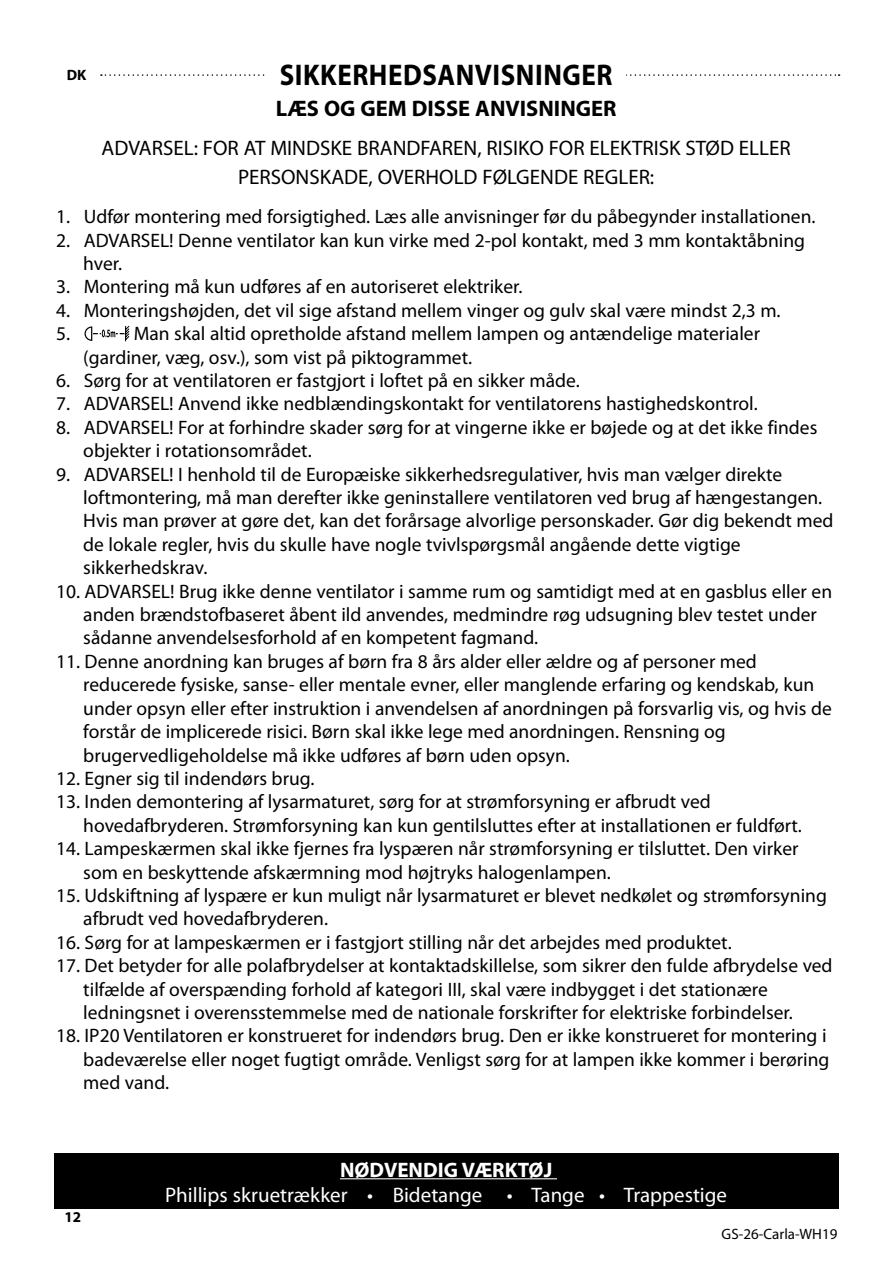
<style>
.page{position:relative;width:893px;height:1263px;background:#fff}
.page>*{position:absolute;margin:0;border:0;box-sizing:border-box;transform-origin:0 0}
.t1{font:700 30px "Myriad Pro";letter-spacing:.02em;color:#000;scale:.9 1}
.t2{font:700 22.5px "Myriad Pro";color:#000}
.t3{font:21px/29px "Myriad Pro";color:#000;text-align:center}
.t4{font:21px "Myriad Pro";color:#fff}
.t5{font:700 21px "Myriad Pro";color:#fff}
.t6{font:19.5px/23.4px "Myriad Pro";color:#000}
.t7{font:15px "Myriad Pro";color:#000}
.t8{font:700 15px "Myriad Pro";color:#000}
</style>
<div class="page">
<svg style="left:101px;top:74px;width:739px;height:2px"></svg>
<div style="left:267px;top:54px;width:358px;height:39px;background:#fff"></div>
<div style="left:54px;top:1154px;width:785px;height:55px;background:#000"></div>
<hr style="left:340px;top:1178px;width:217px;height:1px;background:#fff">
<svg style="left:85px;top:326px;width:44px;height:15px"></svg>
<p class="t8" style="left:67px;top:65px;width:21px">DK</p>
<h1 class="t1" style="left:280px;top:55px;width:371px">SIKKERHEDSANVISNINGER</h1>
<p class="t2" style="left:276px;top:93px;width:342px">LÆS OG GEM DISSE ANVISNINGER</p>
<p class="t3" style="left:102px;top:133px;width:691px">ADVARSEL: FOR AT MINDSKE BRANDFAREN, RISIKO FOR ELEKTRISK STØD ELLER<br>PERSONSKADE, OVERHOLD FØLGENDE REGLER:</p>
<p class="t6" style="left:56px;top:205px;width:761px">1. Udfør montering med forsigtighed. Læs alle anvisninger før du påbegynder installationen.</p>
<p class="t6" style="left:83px;top:228px;width:723px;text-indent:-27px">2. ADVARSEL! Denne ventilator kan kun virke med 2-pol kontakt, med 3 mm kontaktåbning hver.</p>
<p class="t6" style="left:56px;top:275px;width:468px">3. Montering må kun udføres af en autoriseret elektriker.</p>
<p class="t6" style="left:56px;top:298px;width:726px">4. Monteringshøjden, det vil sige afstand mellem vinger og gulv skal være mindst 2,3 m.<br>5.</p>
<p class="t6" style="left:83px;top:322px;width:678px;text-indent:50px">Man skal altid opretholde afstand mellem lampen og antændelige materialer (gardiner, væg, osv.), som vist på piktogrammet.</p>
<p class="t6" style="left:56px;top:368px;width:525px">6. Sørg for at ventilatoren er fastgjort i loftet på en sikker måde.</p>
<p class="t6" style="left:56px;top:392px;width:703px">7. ADVARSEL! Anvend ikke nedblændingskontakt for ventilatorens hastighedskontrol.</p>
<p class="t6" style="left:83px;top:415px;width:736px;text-indent:-27px">8. ADVARSEL! For at forhindre skader sørg for at vingerne ikke er bøjede og at det ikke findes objekter i rotationsområdet.</p>
<p class="t6" style="left:83px;top:462px;width:752px;text-indent:-27px">9. ADVARSEL! I henhold til de Europæiske sikkerhedsregulativer, hvis man vælger direkte loftmontering, må man derefter ikke geninstallere ventilatoren ved brug af hængestangen.<br>Hvis man prøver at gøre det, kan det forårsage alvorlige personskader. Gør dig bekendt med de lokale regler, hvis du skulle have nogle tvivlspørgsmål angående dette vigtige sikkerhedskrav.</p>
<p class="t6" style="left:83px;top:579px;width:750px;text-indent:-27px">10. ADVARSEL! Brug ikke denne ventilator i samme rum og samtidigt med at en gasblus eller en anden brændstofbaseret åbent ild anvendes, medmindre røg udsugning blev testet under sådanne anvendelsesforhold af en kompetent fagmand.</p>
<p class="t6" style="left:83px;top:649px;width:750px;text-indent:-27px">11. Denne anordning kan bruges af børn fra 8 års alder eller ældre og af personer med reducerede fysiske, sanse- eller mentale evner, eller manglende erfaring og kendskab, kun under opsyn eller efter instruktion i anvendelsen af anordningen på forsvarlig vis, og hvis de forstår de implicerede risici. Børn skal ikke lege med anordningen. Rensning og brugervedligeholdelse må ikke udføres af børn uden opsyn.</p>
<p class="t6" style="left:56px;top:766px;width:260px">12. Egner sig til indendørs brug.</p>
<p class="t6" style="left:83px;top:790px;width:720px;text-indent:-27px">13. Inden demontering af lysarmaturet, sørg for at strømforsyning er afbrudt ved hovedafbryderen. Strømforsyning kan kun gentilsluttes efter at installationen er fuldført.</p>
<p class="t6" style="left:83px;top:836px;width:717px;text-indent:-27px">14. Lampeskærmen skal ikke fjernes fra lyspæren når strømforsyning er tilsluttet. Den virker som en beskyttende afskærmning mod højtryks halogenlampen.</p>
<p class="t6" style="left:83px;top:883px;width:745px;text-indent:-27px">15. Udskiftning af lyspære er kun muligt når lysarmaturet er blevet nedkølet og strømforsyning afbrudt ved hovedafbryderen.</p>
<p class="t6" style="left:56px;top:930px;width:677px">16. Sørg for at lampeskærmen er i fastgjort stilling når det arbejdes med produktet.</p>
<p class="t6" style="left:83px;top:953px;width:751px;text-indent:-27px">17. Det betyder for alle polafbrydelser at kontaktadskillelse, som sikrer den fulde afbrydelse ved tilfælde af overspænding forhold af kategori III, skal være indbygget i det stationære ledningsnet i overensstemmelse med de nationale forskrifter for elektriske forbindelser.</p>
<p class="t6" style="left:83px;top:1024px;width:748px;text-indent:-27px">18. IP20 Ventilatoren er konstrueret for indendørs brug. Den er ikke konstrueret for montering i badeværelse eller noget fugtigt område. Venligst sørg for at lampen ikke kommer i berøring med vand.</p>
<p class="t8" style="left:65px;top:1207px;width:18px">12</p>
<p class="t5" style="left:340px;top:1156px;width:214px">NØDVENDIG VÆRKTØJ</p>
<p class="t4" style="left:165px;top:1182px;width:563px">Phillips skruetrækker • Bidetange • Tange • Trappestige</p>
<p class="t7" style="left:722px;top:1224px;width:117px">GS-26-Carla-WH19</p>
</div>
